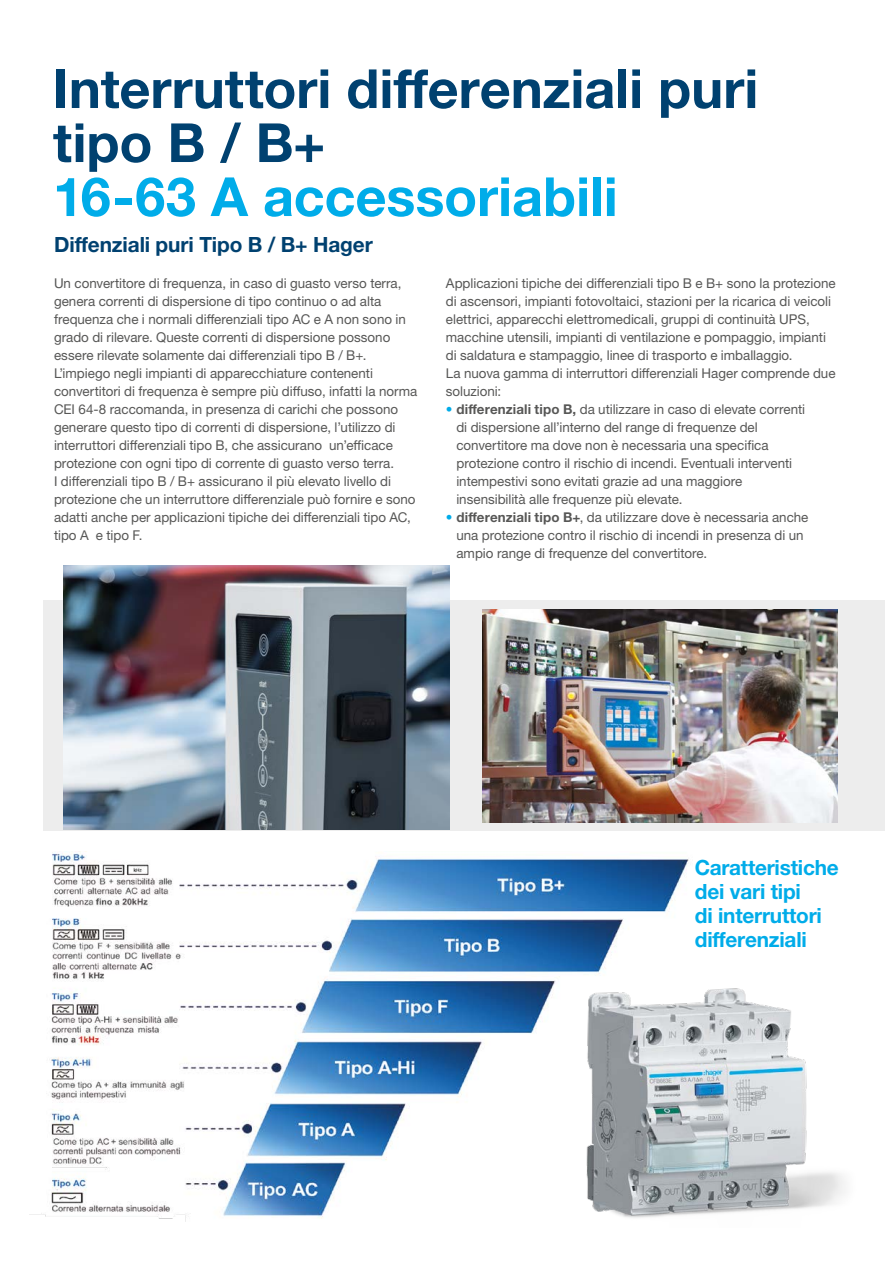
<style>
.page{position:relative;width:885px;height:1263px;background:#fff}
.page>*{position:absolute;margin:0;border:0;box-sizing:border-box;transform-origin:0 0}
.t1{font:700 54px/54px "Helvetica Neue LTW1 G";color:#004170}
.t2{font:700 54px "Helvetica Neue LTW1 G";color:#00ace9}
.t3{font:700 21px/24px "Helvetica Neue LTW1 G";letter-spacing:-.01em;color:#00ace9}
.t4{font:700 21px "Helvetica Neue LTW1 G";letter-spacing:-.005em;color:#004170}
.t5{font:13.5px/18px "Helvetica Neue LTW1 G";color:#575756}
.s1{color:#00ace9}
.s2{font-weight:700}
</style>
<div class="page">
<div style="left:43px;top:600px;width:841px;height:231px;background:#ededed"></div>
<img style="left:63px;top:565px;width:387px;height:264px">
<img style="left:482px;top:609px;width:355px;height:213px">
<img style="left:29px;top:851px;width:660px;height:370px">
<img style="left:573px;top:973px;width:272px;height:248px">
<h1 class="t1" style="left:53px;top:61px;width:706px">Interruttori differenziali puri tipo B / B+</h1>
<h1 class="t2" style="left:53px;top:163px;width:566px">16-63 A accessoriabili</h1>
<h2 class="t4" style="left:54px;top:232px;width:320px">Diffenziali puri Tipo B / B+ Hager</h2>
<p class="t5" style="left:54px;top:274px;width:365px">Un convertitore di frequenza, in caso di guasto verso terra, genera correnti di dispersione di tipo continuo o ad alta frequenza che i normali differenziali tipo AC e A non sono in grado di rilevare. Queste correnti di dispersione possono essere rilevate solamente dai differenziali tipo B / B+.<br>L’impiego negli impianti di apparecchiature contenenti convertitori di frequenza è sempre più diffuso, infatti la norma CEI 64-8 raccomanda, in presenza di carichi che possono generare questo tipo di correnti di dispersione, l’utilizzo di interruttori differenziali tipo B, che assicurano un’efficace protezione con ogni tipo di corrente di guasto verso terra.<br>I differenziali tipo B / B+ assicurano il più elevato livello di protezione che un interruttore differenziale può fornire e sono adatti anche per applicazioni tipiche dei differenziali tipo AC, tipo A e tipo F.</p>
<p class="t5" style="left:446px;top:274px;width:391px">Applicazioni tipiche dei differenziali tipo B e B+ sono la protezione di ascensori, impianti fotovoltaici, stazioni per la ricarica di veicoli elettrici, apparecchi elettromedicali, gruppi di continuità UPS, macchine utensili, impianti di ventilazione e pompaggio, impianti di saldatura e stampaggio, linee di trasporto e imballaggio.<br>La nuova gamma di interruttori differenziali Hager comprende due soluzioni:</p>
<p class="t5" style="left:456px;top:400px;width:350px;text-indent:-11px"><span class="s1">•</span> <span class="s2">differenziali tipo B,</span> da utilizzare in caso di elevate correnti di dispersione all’interno del range di frequenze del convertitore ma dove non è necessaria una specifica protezione contro il rischio di incendi. Eventuali interventi intempestivi sono evitati grazie ad una maggiore insensibilità alle frequenze più elevate.</p>
<p class="t5" style="left:456px;top:508px;width:353px;text-indent:-11px"><span class="s1">•</span> <span class="s2">differenziali tipo B+</span>, da utilizzare dove è necessaria anche una protezione contro il rischio di incendi in presenza di un ampio range di frequenze del convertitore.</p>
<h2 class="t3" style="left:694px;top:855px;width:145px">Caratteristiche dei vari tipi<br>di interruttori differenziali</h2>
</div>
